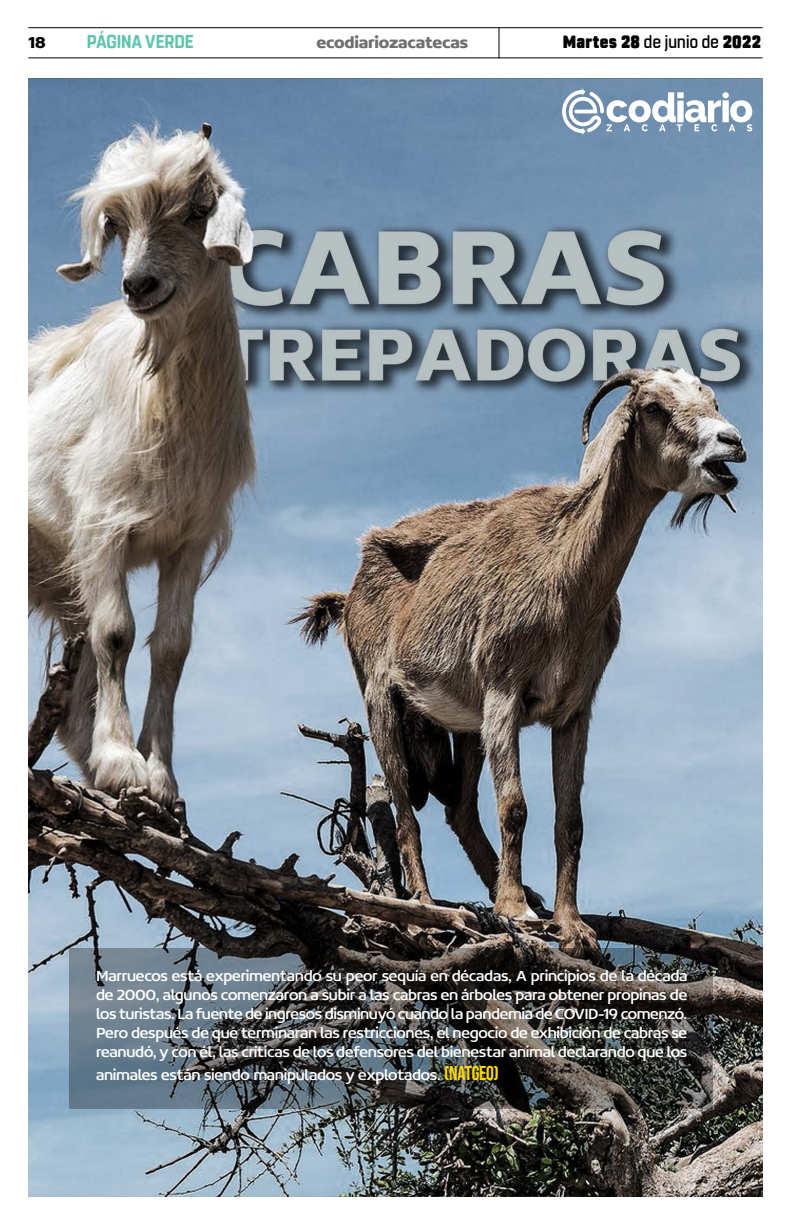
<style>
.page{position:relative;width:791px;height:1225px;background:#fff}
.page>*{position:absolute;margin:0;border:0;box-sizing:border-box;transform-origin:0 0}
.t1{font:700 18.6px "Rohn Rounded";letter-spacing:-.005em;color:#5ec4af;scale:.91 1}
.t2{font:900 17.6px "Rohn Rounded";letter-spacing:.015em;color:#000;scale:.91 1}
.t3{font:700 16.9px "Concord";letter-spacing:-.01em;color:#706f6f}
.t4{font:700 16.9px "Concord";color:#000}
.t5{font:16px/19px "Concord";letter-spacing:-.015em;color:#fff;text-align:justify}
.s1{font-weight:500}
.s2{font-family:"Bebas Neue";font-size:20px;color:#feda00}
</style>
<div class="page">
<img style="left:28px;top:78px;width:735px;height:1118px">
<div style="left:722px;top:92px;width:7px;height:6px;background:#fff;border-radius:3px"></div>
<div style="left:722px;top:100px;width:7px;height:22px;background:#fff"></div>
<svg style="left:562px;top:88px;width:159px;height:47px"></svg>
<svg style="left:729px;top:100px;width:23px;height:31px"></svg>
<hr style="left:28px;top:27px;width:735px;height:1px;background:#000">
<hr style="left:28px;top:57px;width:735px;height:1px;background:#000">
<hr style="left:498px;top:28px;width:1px;height:30px;background:#000">
<svg style="left:69px;top:948px;width:644px;height:160px;background:#42474a"></svg>
<p class="t4" style="left:28px;top:32px;width:19px">18</p>
<p class="t1" style="left:87px;top:31px;width:119px">PÁGINA VERDE</p>
<p class="t3" style="left:316px;top:32px;width:153px">ecodiariozacatecas</p>
<p class="t2" style="left:563px;top:32px;width:219px">Martes 28 <span class="s1">de junio de</span> 2022</p>
<p class="t5" style="left:96px;top:965px;width:593px">Marruecos está experimentando su peor sequía en décadas, A principios de la década de 2000, algunos comenzaron a subir a las cabras en árboles para obtener propinas de los turistas. La fuente de ingresos disminuyó cuando la pandemia de COVID-19 comenzó.<br>Pero después de que terminaran las restricciones, el negocio de exhibición de cabras se reanudó, y con él, las críticas de los defensores del bienestar animal declarando que los</p>
<p class="t5" style="left:96px;top:1064px;width:404px">animales están siendo manipulados y explotados. <span class="s2">(NATGEO)</span></p>
</div>
